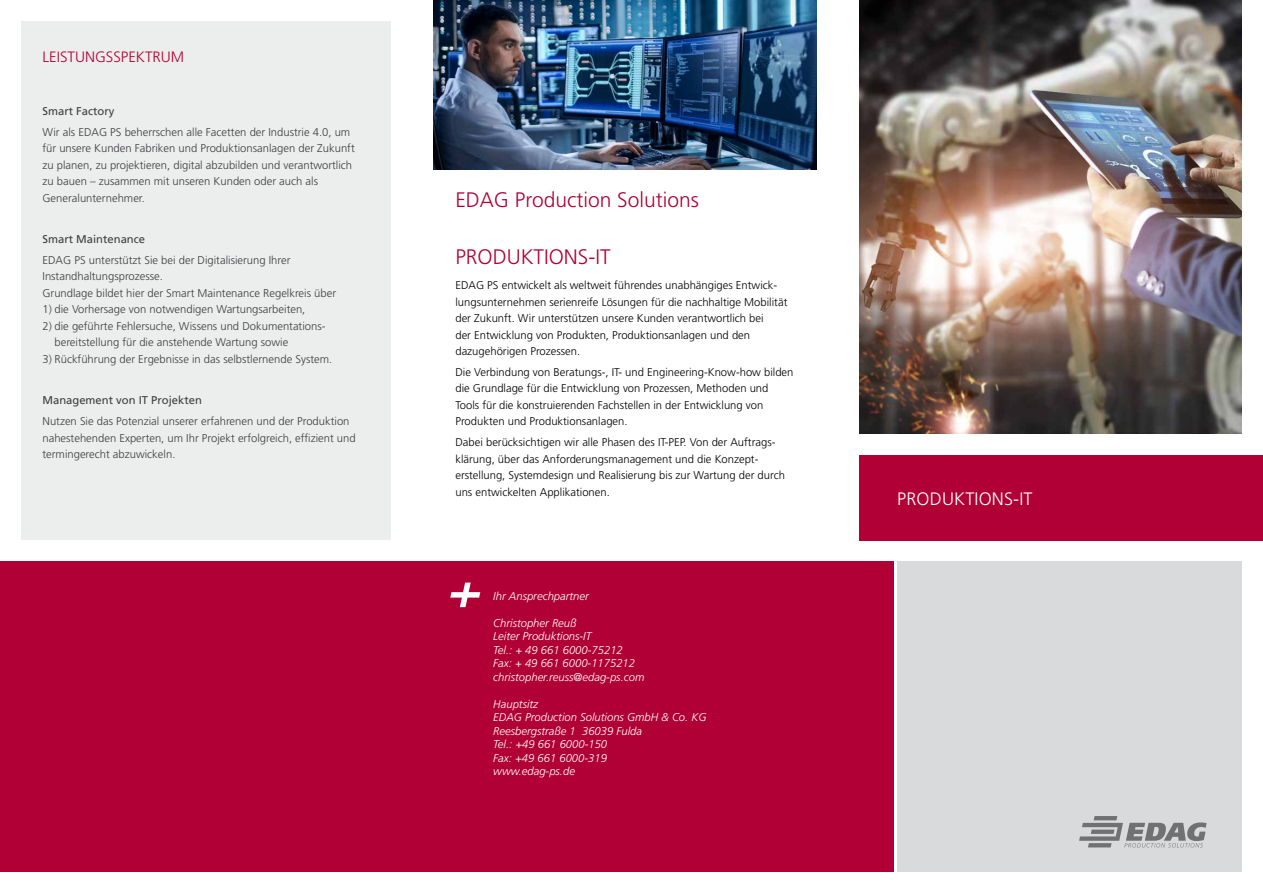
<style>
.page{position:relative;width:1263px;height:893px;background:#fff}
.page>*{position:absolute;margin:0;border:0;box-sizing:border-box;transform-origin:0 0}
.t1{font:300 21px "Frutiger LT Std";color:#b10035}
.t2{font:300 18px "Frutiger LT Std";letter-spacing:.01em;color:#fff}
.t3{font:18px "Frutiger LT Std";color:#fff}
.t4{font:300 15px "Frutiger LT Std";color:#b10035}
.t5{font:300 11.25px/16.5px "Frutiger LT Std";color:#3e3d40}
.t6{font:300 11.25px/16.5px "Frutiger LT Std";color:#000}
.t7{font:italic 300 11.25px/13.5px "Frutiger LT Std";color:#fff}
.t8{font:11.25px "Frutiger LT Std";color:#3e3d40}
</style>
<div class="page">
<div style="left:21px;top:21px;width:370px;height:519px;background:#eceded"></div>
<div style="left:0;top:561px;width:893px;height:311px;background:#b10035"></div>
<svg style="left:450px;top:583px;width:30px;height:24px"></svg>
<div style="left:897px;top:561px;width:345px;height:311px;background:#d9dadb"></div>
<svg style="left:1079px;top:816px;width:127px;height:31px"></svg>
<img style="left:859px;top:0;width:383px;height:434px">
<div style="left:859px;top:455px;width:404px;height:85px;background:#b10035"></div>
<img style="left:434px;top:0;width:382px;height:169px">
<h3 class="t4" style="left:43px;top:49px;width:143px">LEISTUNGSSPEKTRUM</h3>
<p class="t8" style="left:43px;top:104px;width:73px">Smart Factory</p>
<p class="t5" style="left:43px;top:124px;width:314px">Wir als EDAG PS beherrschen alle Facetten der Industrie 4.0, um für unsere Kunden Fabriken und Produktionsanlagen der Zukunft zu planen, zu projektieren, digital abzubilden und verantwortlich zu bauen – zusammen mit unseren Kunden oder auch als Generalunternehmer.</p>
<p class="t8" style="left:43px;top:232px;width:104px">Smart Maintenance</p>
<p class="t5" style="left:43px;top:252px;width:295px">EDAG PS unterstützt Sie bei der Digitalisierung Ihrer<br>Instandhaltungsprozesse.<br>Grundlage bildet hier der Smart Maintenance Regelkreis über</p>
<p class="t5" style="left:43px;top:301px;width:264px">1) die Vorhersage von notwendigen Wartungsarbeiten,</p>
<p class="t5" style="left:55px;top:318px;width:272px;text-indent:-12px">2) die geführte Fehlersuche, Wissens und Dokumentations&shy;bereitstellung für die anstehende Wartung sowie</p>
<p class="t5" style="left:43px;top:351px;width:291px">3) Rückführung der Ergebnisse in das selbstlernende System.</p>
<p class="t8" style="left:43px;top:394px;width:161px">Management von IT Projekten</p>
<p class="t5" style="left:43px;top:413px;width:315px">Nutzen Sie das Potenzial unserer erfahrenen und der Produktion nahestehenden Experten, um Ihr Projekt erfolgreich, effizient und termingerecht abzuwickeln.</p>
<h1 class="t1" style="left:455px;top:188px;width:245px">EDAG Production Solutions</h1>
<h1 class="t1" style="left:455px;top:245px;width:157px">PRODUKTIONS-IT</h1>
<p class="t6" style="left:455px;top:277px;width:333px">EDAG PS entwickelt als weltweit führendes unabhängiges Entwick&shy;lungsunternehmen serienreife Lösungen für die nachhaltige Mobilität der Zukunft. Wir unterstützen unsere Kunden verantwortlich bei<br>der Entwicklung von Produkten, Produktionsanlagen und den dazugehörigen Prozessen.</p>
<p class="t6" style="left:455px;top:364px;width:340px">Die Verbindung von Beratungs-, IT- und Engineering-Know-how bilden die Grundlage für die Entwicklung von Prozessen, Methoden und Tools für die konstruierenden Fachstellen in der Entwicklung von Produkten und Produktionsanlagen.</p>
<p class="t6" style="left:455px;top:434px;width:331px">Dabei berücksichtigen wir alle Phasen des IT-PEP. Von der Auftrags&shy;klärung, über das Anforderungsmanagement und die Konzept&shy;erstellung, Systemdesign und Realisierung bis zur Wartung der durch uns entwickelten Applikationen.</p>
<p class="t7" style="left:493px;top:589px;width:97px">Ihr Ansprechpartner</p>
<p class="t7" style="left:493px;top:616px;width:153px">Christopher Reuß<br>Leiter Produktions-IT<br>Tel.: + 49 661 6000-75212<br>Fax: + 49 661 6000-1175212 christopher.reuss@edag-ps.com</p>
<p class="t7" style="left:493px;top:697px;width:215px">Hauptsitz<br>EDAG Production Solutions GmbH &amp; Co. KG<br>Reesbergstraße 1 36039 Fulda<br>Tel.: +49 661 6000-150<br>Fax: +49 661 6000-319<br>www.edag-ps.de</p>
<h2 class="t2" style="left:897px;top:489px;width:137px">PRODUKTIONS-IT</h2>
<h2 class="t3" style="left:897px;top:495px;width:171px">MADE IN GERMANY</h2>
</div>
